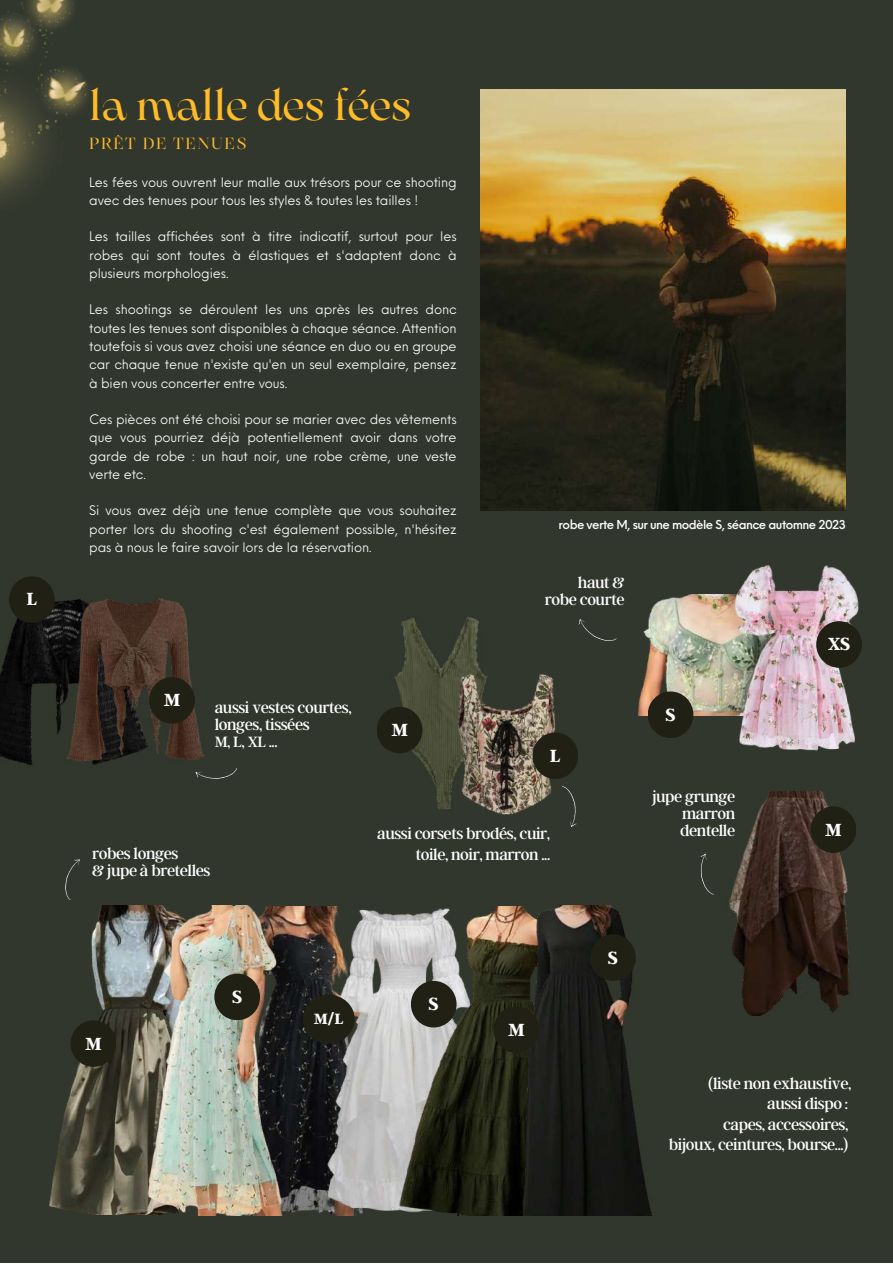
<style>
.page{position:relative;width:893px;height:1264px;background:#fff}
.page>*{position:absolute;margin:0;border:0;box-sizing:border-box;transform-origin:0 0}
.t1{font:45.3px "Arsenica";color:#ffbc28}
.t2{font:700 19.65px "Argent CF";color:#fff}
.t3{font:16.65px/17px "Argent CF";letter-spacing:-.025em;color:#fff;text-align:right}
.t4{font:700 16.65px "Argent CF";color:#fff}
.t5{font:16.05px "Arsenica";letter-spacing:.11em;color:#ffbc28}
.t6{font:12.9px/18.3px "Neue Einstellung";letter-spacing:-.01em;color:#fff;text-align:justify}
.t7{font:500 12px "Neue Einstellung";letter-spacing:-.045em;color:#fff}
</style>
<div class="page">
<div style="left:0;top:0;width:892px;height:1262px;background:#32372d"></div>
<img style="left:480px;top:89px;width:365px;height:422px">
<img style="left:638px;top:595px;width:59px;height:120px">
<img style="left:0;top:0;width:88px;height:195px">
<img style="left:0;top:600px;width:99px;height:165px">
<img style="left:68px;top:598px;width:136px;height:165px">
<img style="left:296px;top:906px;width:18px;height:305px">
<img style="left:314px;top:906px;width:78px;height:309px">
<img style="left:378px;top:617px;width:103px;height:192px">
<img style="left:451px;top:670px;width:105px;height:145px">
<img style="left:392px;top:906px;width:113px;height:309px">
<img style="left:505px;top:905px;width:147px;height:310px">
<img style="left:729px;top:791px;width:127px;height:224px">
<img style="left:49px;top:905px;width:82px;height:309px">
<svg style="left:195px;top:761px;width:42px;height:18px"></svg>
<svg style="left:555px;top:783px;width:22px;height:44px"></svg>
<svg style="left:578px;top:619px;width:39px;height:22px"></svg>
<svg style="left:700px;top:853px;width:14px;height:42px"></svg>
<svg style="left:65px;top:859px;width:15px;height:41px"></svg>
<img style="left:697px;top:565px;width:165px;height:186px">
<img style="left:131px;top:905px;width:165px;height:310px">
<div style="left:214px;top:973px;width:46px;height:47px;background:#202015;border-radius:50%"></div>
<div style="left:377px;top:706px;width:45px;height:47px;background:#202015;border-radius:50%"></div>
<div style="left:532px;top:732px;width:46px;height:47px;background:#202015;border-radius:50%"></div>
<div style="left:9px;top:576px;width:46px;height:47px;background:#202015;border-radius:50%"></div>
<div style="left:590px;top:934px;width:45px;height:46px;background:#202015;border-radius:50%"></div>
<div style="left:816px;top:621px;width:45px;height:46px;background:#202015;border-radius:50%"></div>
<div style="left:647px;top:691px;width:46px;height:47px;background:#202015;border-radius:50%"></div>
<div style="left:149px;top:677px;width:46px;height:46px;background:#202015;border-radius:50%"></div>
<div style="left:493px;top:1006px;width:46px;height:46px;background:#202015;border-radius:50%"></div>
<div style="left:810px;top:806px;width:46px;height:47px;background:#202015;border-radius:50%"></div>
<div style="left:71px;top:1020px;width:45px;height:46px;background:#202015;border-radius:50%"></div>
<div style="left:411px;top:980px;width:45px;height:47px;background:#202015;border-radius:50%"></div>
<div style="left:303px;top:994px;width:52px;height:49px;background:#202015;border-radius:50%"></div>
<h2 class="t2" style="left:26px;top:586px;width:12px">L</h2>
<h1 class="t1" style="left:89px;top:87px;width:323px">la malle des fées</h1>
<p class="t5" style="left:89px;top:137px;width:159px">PRÊT DE TENUES</p>
<p class="t6" style="left:89px;top:171px;width:369px">Les fées vous ouvrent leur malle aux trésors pour ce shooting avec des tenues pour tous les styles &amp; toutes les tailles !</p>
<p class="t6" style="left:89px;top:226px;width:369px">Les tailles affichées sont à titre indicatif, surtout pour les robes qui sont toutes à élastiques et s'adaptent donc à plusieurs morphologies.</p>
<p class="t6" style="left:89px;top:299px;width:369px">Les shootings se déroulent les uns après les autres donc toutes les tenues sont disponibles à chaque séance. Attention toutefois si vous avez choisi une séance en duo ou en groupe car chaque tenue n'existe qu'en un seul exemplaire, pensez à bien vous concerter entre vous.</p>
<p class="t6" style="left:89px;top:409px;width:369px">Ces pièces ont été choisi pour se marier avec des vêtements que vous pourriez déjà potentiellement avoir dans votre garde de robe : un haut noir, une robe crème, une veste verte etc.</p>
<p class="t6" style="left:89px;top:500px;width:369px">Si vous avez déjà une tenue complète que vous souhaitez porter lors du shooting c'est également possible, n'hésitez pas à nous le faire savoir lors de la réservation.</p>
<h2 class="t2" style="left:164px;top:687px;width:18px">M</h2>
<p class="t3" style="left:215px;top:698px;width:138px;text-align:left">aussi vestes courtes, longes, tissées<br>M, L, XL ...</p>
<h2 class="t2" style="left:391px;top:717px;width:18px">M</h2>
<p class="t7" style="left:558px;top:514px;width:289px">robe verte M, sur une modèle S, séance automne 2023</p>
<p class="t3" style="left:545px;top:573px;width:81px">haut &amp; robe courte</p>
<h2 class="t2" style="left:550px;top:742px;width:12px">L</h2>
<h2 class="t2" style="left:665px;top:701px;width:12px">S</h2>
<h2 class="t2" style="left:827px;top:631px;width:24px">XS</h2>
<p class="t3" style="left:92px;top:844px;width:120px;text-align:left">robes longes<br>&amp; jupe à bretelles</p>
<h2 class="t2" style="left:85px;top:1030px;width:18px">M</h2>
<h2 class="t2" style="left:232px;top:983px;width:12px">S</h2>
<p class="t3" style="left:377px;top:822px;width:174px;line-height:20.4px">aussi corsets brodés, cuir, toile, noir, marron ...</p>
<p class="t4" style="left:314px;top:1007px;width:32px">M/L</p>
<h2 class="t2" style="left:428px;top:991px;width:12px">S</h2>
<h2 class="t2" style="left:508px;top:1016px;width:18px">M</h2>
<p class="t3" style="left:680px;top:787px;width:57px;text-align:justify;text-indent:-28px">jupe grunge marron dentelle</p>
<h2 class="t2" style="left:825px;top:816px;width:18px">M</h2>
<h2 class="t2" style="left:608px;top:944px;width:12px">S</h2>
<p class="t3" style="left:668px;top:1072px;width:184px;line-height:20.4px">(liste non exhaustive,<br>aussi dispo :<br>capes, accessoires,<br>bijoux, ceintures, bourse...)</p>
</div>
